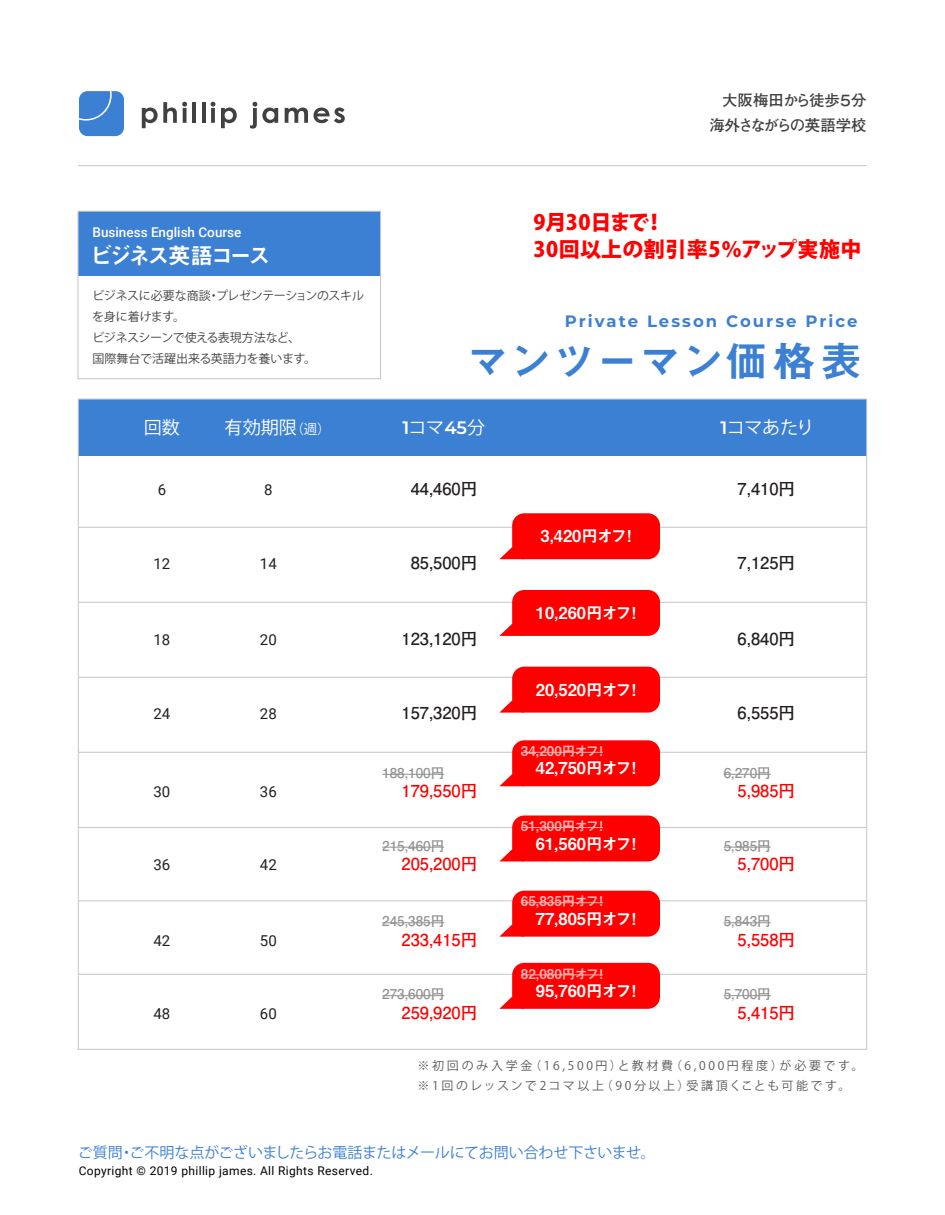
<style>
.page{position:relative;width:945px;height:1215px;background:#fff}
.page>*{position:absolute;margin:0;border:0;box-sizing:border-box;transform-origin:0 0}
.t1{font:42px "Midashi Go Pr 6 N MB31";letter-spacing:.025em;color:#3c80d3}
.t2{font:22.5px "Midashi Go Pr 6 N MB31";letter-spacing:-.145em;color:#fff}
.t3{font:800 21px/27px "Koz Go Pr 6 N";letter-spacing:.015em;color:#f00}
.t4{font:18px "Koz Go Pr 6 N";letter-spacing:-.005em;color:#fff}
.t5{font:600 18px "Montserrat";color:#fff}
.t6{font:16.5px "Midashi Go Pr 6 N MB31";color:#fff}
.t7{font:700 16.5px "Futo Go B101 Pr 6 N";color:#f00}
.t8{font:700 16.5px "Futo Go B101 Pr 6 N";color:#231f20}
.t9{font:700 16.5px "Montserrat";letter-spacing:.125em;color:#3c80d3}
.t10{font:700 15.45px/24.3px "Futo Go B101 Pr 6 N";letter-spacing:-.055em;color:#414042;text-align:right}
.t11{font:15px "Koz Go Pr 6 N";letter-spacing:-.01em;color:#3c80d3}
.t12{font:15px "Roboto";color:#231f20}
.t13{font:700 13.5px "Futo Go B101 Pr 6 N";color:#919191}
.t14{font:13.5px "Midashi Go Pr 6 N MB31";color:#fff}
.t15{font:500 13.5px "Roboto";color:#fff}
.t16{font:12px/20.7px "Koz Go Pr 6 N";letter-spacing:.225em;color:#58595b}
.t17{font:12px/21px "Koz Go Pr 6 N";letter-spacing:-.02em;color:#414042}
.t18{font:12px "Roboto";letter-spacing:.03em;color:#000}
.s1{font-family:"Koz Go Pr 6 N";font-weight:400}
.s2{font-size:13.5px}
.s3{font-family:"Montserrat";font-weight:600}
</style>
<div class="page">
<hr style="left:78px;top:527px;width:789px;height:1px;background:#c7c8ca">
<hr style="left:78px;top:602px;width:789px;height:1px;background:#c7c8ca">
<hr style="left:78px;top:677px;width:789px;height:1px;background:#c7c8ca">
<hr style="left:78px;top:752px;width:789px;height:1px;background:#c7c8ca">
<hr style="left:78px;top:827px;width:789px;height:1px;background:#c7c8ca">
<div style="left:78px;top:399px;width:789px;height:56px;background:#3c80d3"></div>
<hr style="left:78px;top:900px;width:789px;height:1px;background:#c7c8ca">
<hr style="left:78px;top:974px;width:789px;height:1px;background:#c7c8ca">
<hr style="left:78px;top:165px;width:789px;height:1px;background:#c7c8ca">
<div style="left:78px;top:211px;width:303px;height:65px;background:#3c80d3"></div>
<div style="left:77px;top:211px;width:304px;height:168px;border:1px solid #c7c8ca"></div>
<svg style="left:79px;top:91px;width:45px;height:45px"></svg>
<svg style="left:142px;top:102px;width:45px;height:26px"></svg>
<hr style="left:192px;top:102px;width:4px;height:21px;background:#414042">
<hr style="left:202px;top:102px;width:3px;height:21px;background:#414042">
<svg style="left:211px;top:102px;width:4px;height:21px"></svg>
<svg style="left:221px;top:108px;width:16px;height:20px"></svg>
<svg style="left:250px;top:102px;width:28px;height:27px"></svg>
<svg style="left:285px;top:108px;width:23px;height:15px"></svg>
<svg style="left:314px;top:108px;width:31px;height:15px"></svg>
<div style="left:512px;top:963px;width:148px;height:46px;background:#f00;border-radius:12px"></div>
<svg style="left:499px;top:997px;width:25px;height:12px"></svg>
<div style="left:512px;top:891px;width:148px;height:46px;background:#f00;border-radius:12px"></div>
<svg style="left:499px;top:924px;width:25px;height:13px"></svg>
<div style="left:512px;top:816px;width:148px;height:45px;background:#f00;border-radius:12px"></div>
<svg style="left:500px;top:849px;width:21px;height:12px"></svg>
<div style="left:512px;top:740px;width:148px;height:46px;background:#f00;border-radius:12px"></div>
<svg style="left:499px;top:774px;width:22px;height:12px"></svg>
<div style="left:512px;top:667px;width:148px;height:46px;background:#f00;border-radius:12px"></div>
<svg style="left:499px;top:700px;width:25px;height:13px"></svg>
<div style="left:512px;top:590px;width:148px;height:46px;background:#f00;border-radius:12px"></div>
<svg style="left:499px;top:624px;width:22px;height:12px"></svg>
<div style="left:512px;top:513px;width:148px;height:46px;background:#f00;border-radius:12px"></div>
<svg style="left:499px;top:547px;width:22px;height:12px"></svg>
<hr style="left:382px;top:774px;width:62px;height:1px;background:#919191">
<hr style="left:382px;top:847px;width:62px;height:1px;background:#919191">
<hr style="left:382px;top:922px;width:62px;height:1px;background:#919191">
<hr style="left:382px;top:995px;width:62px;height:1px;background:#919191">
<hr style="left:521px;top:752px;width:66px;height:1px;background:#fff">
<svg style="left:587px;top:752px;width:16px;height:1px"></svg>
<hr style="left:521px;top:827px;width:66px;height:1px;background:#fff">
<svg style="left:587px;top:827px;width:16px;height:1px"></svg>
<hr style="left:521px;top:902px;width:66px;height:1px;background:#fff">
<svg style="left:587px;top:902px;width:16px;height:1px"></svg>
<hr style="left:521px;top:975px;width:66px;height:1px;background:#fff">
<svg style="left:587px;top:975px;width:16px;height:1px"></svg>
<hr style="left:724px;top:774px;width:47px;height:1px;background:#919191">
<hr style="left:724px;top:847px;width:47px;height:1px;background:#919191">
<hr style="left:724px;top:922px;width:47px;height:1px;background:#919191">
<hr style="left:724px;top:995px;width:47px;height:1px;background:#919191">
<p class="t15" style="left:93px;top:223px;width:150px">Business English Course</p>
<h2 class="t2" style="left:90px;top:237px;width:182px">ビジネス英語コース</h2>
<p class="t17" style="left:92px;top:286px;width:273px">ビジネスに必要な商談・プレゼンテーションのスキルを身に着けます。<br>ビジネスシーンで使える表現方法など、<br>国際舞台で活躍出来る英語力を養います。</p>
<p class="t10" style="left:709px;top:88px;width:159px">大阪梅田から徒歩５分海外さながらの英語学校</p>
<h3 class="t3" style="left:533px;top:209px;width:330px">9月30日まで！<br>30回以上の割引率5％アップ実施中</h3>
<h3 class="t9" style="left:565px;top:310px;width:294px">Private Lesson Course Price</h3>
<h1 class="t1" style="left:467px;top:328px;width:397px">マンツーマン価格表</h1>
<h3 class="t4" style="left:144px;top:417px;width:38px">回数</h3>
<h3 class="t5" style="left:402px;top:415px;width:84px">1<span class="s1">コマ</span>45<span class="s1">分</span></h3>
<h3 class="t4" style="left:225px;top:417px;width:108px">有効期限<span class="s2">（週）</span></h3>
<h3 class="t4" style="left:721px;top:417px;width:95px"><span class="s3">1</span>コマあたり</h3>
<p class="t12" style="left:158px;top:479px;width:10px">6</p>
<h3 class="t8" style="left:411px;top:475px;width:68px">44,460円</h3>
<p class="t12" style="left:264px;top:479px;width:10px">8</p>
<h3 class="t8" style="left:738px;top:475px;width:59px">7,410円</h3>
<h3 class="t6" style="left:541px;top:523px;width:99px">3,420円オフ！</h3>
<p class="t12" style="left:153px;top:553px;width:18px">12</p>
<h3 class="t8" style="left:411px;top:550px;width:68px">85,500円</h3>
<p class="t12" style="left:260px;top:553px;width:18px">14</p>
<h3 class="t8" style="left:738px;top:550px;width:59px">7,125円</h3>
<h3 class="t6" style="left:536px;top:599px;width:108px">10,260円オフ！</h3>
<p class="t12" style="left:153px;top:629px;width:18px">18</p>
<h3 class="t8" style="left:402px;top:626px;width:77px">123,120円</h3>
<p class="t12" style="left:260px;top:629px;width:18px">20</p>
<h3 class="t8" style="left:738px;top:626px;width:59px">6,840円</h3>
<h3 class="t6" style="left:536px;top:676px;width:108px">20,520円オフ！</h3>
<p class="t12" style="left:153px;top:703px;width:18px">24</p>
<h3 class="t8" style="left:402px;top:699px;width:77px">157,320円</h3>
<p class="t12" style="left:260px;top:703px;width:18px">28</p>
<h3 class="t8" style="left:738px;top:699px;width:59px">6,555円</h3>
<p class="t14" style="left:521px;top:740px;width:89px">34,200円オフ！</p>
<p class="t13" style="left:382px;top:762px;width:64px">188,100円</p>
<h3 class="t6" style="left:536px;top:755px;width:108px">42,750円オフ！</h3>
<p class="t13" style="left:724px;top:762px;width:49px">6,270円</p>
<p class="t12" style="left:153px;top:781px;width:18px">30</p>
<h3 class="t7" style="left:402px;top:778px;width:77px">179,550円</h3>
<p class="t12" style="left:260px;top:781px;width:18px">36</p>
<h3 class="t7" style="left:738px;top:778px;width:59px">5,985円</h3>
<p class="t14" style="left:521px;top:815px;width:89px">51,300円オフ！</p>
<p class="t13" style="left:382px;top:835px;width:64px">215,460円</p>
<h3 class="t6" style="left:536px;top:830px;width:108px">61,560円オフ！</h3>
<p class="t13" style="left:724px;top:835px;width:49px">5,985円</p>
<p class="t12" style="left:153px;top:854px;width:18px">36</p>
<h3 class="t7" style="left:402px;top:851px;width:77px">205,200円</h3>
<p class="t12" style="left:260px;top:854px;width:18px">42</p>
<h3 class="t7" style="left:738px;top:851px;width:59px">5,700円</h3>
<p class="t14" style="left:521px;top:890px;width:89px">65,835円オフ！</p>
<p class="t13" style="left:382px;top:910px;width:64px">245,385円</p>
<h3 class="t6" style="left:536px;top:905px;width:108px">77,805円オフ！</h3>
<p class="t13" style="left:724px;top:910px;width:49px">5,843円</p>
<p class="t12" style="left:153px;top:930px;width:18px">42</p>
<h3 class="t7" style="left:402px;top:926px;width:77px">233,415円</h3>
<p class="t12" style="left:260px;top:930px;width:18px">50</p>
<h3 class="t7" style="left:738px;top:926px;width:59px">5,558円</h3>
<p class="t14" style="left:521px;top:963px;width:89px">82,080円オフ！</p>
<p class="t13" style="left:382px;top:983px;width:64px">273,600円</p>
<h3 class="t6" style="left:536px;top:977px;width:108px">95,760円オフ！</h3>
<p class="t13" style="left:724px;top:983px;width:49px">5,700円</p>
<p class="t12" style="left:153px;top:1003px;width:18px">48</p>
<h3 class="t7" style="left:402px;top:999px;width:77px">259,920円</h3>
<p class="t12" style="left:260px;top:1003px;width:18px">60</p>
<h3 class="t7" style="left:738px;top:999px;width:59px">5,415円</h3>
<p class="t16" style="left:418px;top:1055px;width:447px">※初回のみ入学金（16,500円）と教材費（6,000円程度）が必要です。※1回のレッスンで2コマ以上（90分以上）受講頂くことも可能です。</p>
<p class="t11" style="left:78px;top:1144px;width:579px">ご質問・ご不明な点がございましたらお電話またはメールにてお問い合わせ下さいませ。</p>
<p class="t18" style="left:79px;top:1162px;width:296px">Copyright © 2019 phillip james. All Rights Reserved.</p>
</div>
